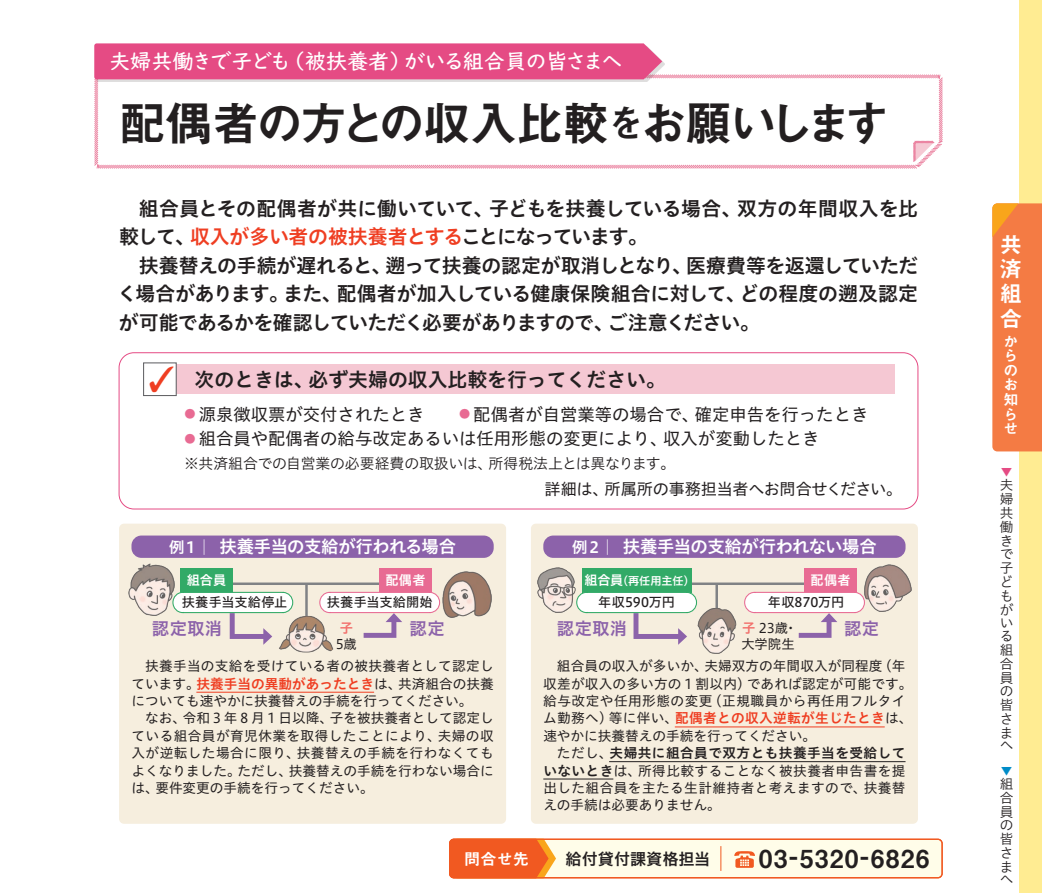
<style>
.page{position:relative;width:1042px;height:893px;background:#fff}
.page>*{position:absolute;margin:0;border:0;box-sizing:border-box;transform-origin:0 0}
.t1{font:47.07px "Midashi Go Pr 6 N MB31";letter-spacing:-.05em;color:#231f20}
.t2{font:35.18px "MS P Gothic";color:#ef3e22}
.t3{font:24.85px "Midashi Go Pr 6 N MB31";letter-spacing:.05em;color:#231f20}
.t4{font:22.4px/24.5px "Midashi Go Pr 6 N MB31";color:#fff;text-align:justify}
.t5{font:500 21px "UD Digi Kyokasho Std N";letter-spacing:-.025em;color:#fff}
.t6{font:19.78px/28.5px "Hiragino UD Sans Std N W6";letter-spacing:-.01em;color:#231f20}
.t7{font:17.32px "Hiragino UD Sans Std N W4";color:#231f20}
.t8{font:17.32px "Hiragino UD Sans Std N W6";letter-spacing:-.025em;color:#fff}
.t9{font:17.32px "Hiragino UD Sans Std N W6";letter-spacing:.02em;color:#8c62aa}
.t10{font:16.1px "Hiragino UD Sans Std N W4";letter-spacing:-.015em;color:#231f20}
.t11{font:16.1px "Hiragino UD Sans Std N W6";color:#231f20}
.t12{font:16.1px "Midashi Go Pr 6 N MB31";color:#fff}
.t13{font:14.88px "Hiragino UD Sans Std N W3";letter-spacing:-.015em;color:#231f20}
.t14{font:14.88px/14.5px "Midashi Go Pr 6 N MB31";color:#fff;text-align:justify}
.t15{font:13.65px/17.3px "Hiragino UD Sans Std N W4";letter-spacing:.005em;color:#231f20;text-align:justify}
.t16{font:13.65px/13.7px "Hiragino UD Sans Std N W3";color:#231f20}
.t17{font:13.65px "Hiragino UD Sans Std N W6";letter-spacing:.025em;color:#ef3e22}
.t18{font:13.65px "Hiragino UD Sans Std N W6";letter-spacing:.035em;color:#231f20}
.t19{font:13.3px/15.9px "Hiragino UD Sans Std N W4";letter-spacing:-.005em;color:#231f20}
.t20{font:13.3px "Hiragino UD Sans Std N W6";color:#f2706c}
.t21{font:13.12px "Hiragino UD Sans Std N W5";color:#231f20}
.t22{font:13.12px "Hiragino UD Sans Std N W6";letter-spacing:.02em;color:#fff}
.t23{font:13.12px "Hiragino UD Sans Std N W5";letter-spacing:.025em;color:#231f20}
.t24{font:11.2px "Hiragino UD Sans Std N W6";letter-spacing:-.015em;color:#fff}
.t25{font:10.85px "Hiragino UD Sans Std N W4";color:#e54b84;scale:1.06 1}
.t26{font:10.85px "Hiragino UD Sans Std N W4";color:#008cc8;scale:1.06 1}
.s1{font-size:37.27px}
.s2{color:#ef3e22}
.s3{font-size:11.2px;color:#e86b93}
.s4{font-size:15.58px}
.s5{font-size:13.12px}
.s6{font-family:"Hiragino UD Sans Std N W6";color:#f2706c}
.s7{font-family:"Hiragino UD Sans Std N W6";color:#ef3e22}
.s8{font-family:"Hiragino UD Sans Std N W4";color:#231f20}
.s9{font-family:"Hiragino UD Sans Std N W4"}
.s10{font-family:"Hiragino UD Sans Std N W6"}
.s11{font-family:"Hiragino UD Sans F Std N W4"}
</style>
<div class="page">
<div style="left:531px;top:524px;width:387px;height:300px;background:#f6eede;border-radius:5px"></div>
<img style="left:537px;top:567px;width:38px;height:46px">
<hr style="left:632px;top:582px;width:177px;height:3px;background:#808285">
<hr style="left:715px;top:584px;width:3px;height:36px;background:#808285">
<img style="left:697px;top:608px;width:39px;height:46px">
<img style="left:864px;top:564px;width:47px;height:47px">
<div style="left:119px;top:524px;width:387px;height:300px;background:#f6eede;border-radius:5px"></div>
<img style="left:443px;top:572px;width:48px;height:46px">
<hr style="left:305px;top:584px;width:3px;height:36px;background:#808285">
<img style="left:279px;top:616px;width:55px;height:36px">
<hr style="left:229px;top:582px;width:167px;height:3px;background:#808285">
<div style="left:119px;top:352px;width:799px;height:157px;border:1px solid #e54b84;border-radius:15px"></div>
<div style="left:450px;top:839px;width:492px;height:39px;background:#fffde9;border-radius:4px"></div>
<svg style="left:449px;top:839px;width:107px;height:39px"></svg>
<div style="left:449px;top:839px;width:494px;height:39px;border:1px solid #f15921;border-radius:4px"></div>
<svg style="left:734px;top:851px;width:21px;height:17px"></svg>
<svg style="left:720px;top:846px;width:1px;height:25px"></svg>
<svg style="left:94px;top:74px;width:849px;height:95px"></svg>
<div style="left:97px;top:46px;width:568px;height:36px;background:#231f20;opacity:.15"></div>
<div style="left:94px;top:43px;width:568px;height:36px;background:#e54b84"></div>
<svg style="left:913px;top:140px;width:22px;height:22px"></svg>
<div style="left:145px;top:364px;width:749px;height:30px;background:#f5c8d3"></div>
<hr style="left:196px;top:692px;width:178px;height:1px;background:#ef3e22">
<hr style="left:675px;top:727px;width:210px;height:1px;background:#ef3e22">
<hr style="left:609px;top:761px;width:296px;height:1px;background:#231f20">
<hr style="left:543px;top:779px;width:70px;height:1px;background:#231f20">
<svg style="left:143px;top:362px;width:34px;height:35px"></svg>
<div style="left:131px;top:536px;width:363px;height:22px;background:#8c62aa;border-radius:10px"></div>
<div style="left:543px;top:536px;width:362px;height:22px;background:#8c62aa;border-radius:10px"></div>
<div style="left:180px;top:568px;width:53px;height:25px;background:#32aa67"></div>
<div style="left:379px;top:568px;width:52px;height:25px;background:#e86b93"></div>
<img style="left:129px;top:563px;width:45px;height:52px">
<svg style="left:172px;top:591px;width:122px;height:54px"></svg>
<svg style="left:319px;top:591px;width:122px;height:49px"></svg>
<div style="left:804px;top:568px;width:52px;height:25px;background:#e86b93"></div>
<svg style="left:744px;top:591px;width:121px;height:47px"></svg>
<div style="left:582px;top:568px;width:109px;height:25px;background:#32aa67"></div>
<svg style="left:576px;top:591px;width:121px;height:54px"></svg>
<div style="left:1019px;top:0;width:23px;height:893px;background:#ffec92"></div>
<div style="left:992px;top:203px;width:50px;height:248px;background:#f47b44"></div>
<h3 class="t5" style="left:109px;top:45px;width:515px">夫婦共働きで子ども（被扶養者）がいる組合員の皆さまへ</h3>
<h1 class="t1" style="left:119px;top:85px;width:773px">配偶者の方との収入比較<span class="s1">を</span>お願いします</h1>
<h3 class="t6" style="left:119px;top:193px;width:800px;text-indent:20px">組合員とその配偶者が共に働いていて、子どもを扶養している場合、双方の年間収入を比較して、<span class="s2">収入が多い者の被扶養者とする</span>ことになっています。</h3>
<h3 class="t6" style="left:117px;top:250px;width:802px;text-align:justify;text-indent:21px">扶養替えの手続が遅れると、遡って扶養の認定が取消しとなり、医療費等を返還していただく場合があります。また、配偶者が加入している健康保険組合に対して、どの程度の遡及認定が可能であるかを確認していただく必要がありますので、ご注意ください。</h3>
<h2 class="t2" style="left:144px;top:361px;width:37px">✓</h2>
<h3 class="t6" style="left:194px;top:364px;width:473px">次のときは、必ず夫婦の収入比較を行ってください。</h3>
<p class="t7" style="left:185px;top:401px;width:685px"><span class="s3">●</span> 源泉徴収票が交付されたとき　　<span class="s3">●</span> 配偶者が自営業等の場合で、確定申告を行ったとき</p>
<p class="t7" style="left:185px;top:426px;width:636px"><span class="s3">●</span> 組合員や配偶者の給与改定あるいは任用形態の変更により、収入が変動したとき</p>
<p class="t13" style="left:184px;top:452px;width:493px">※共済組合での自営業の必要経費の取扱いは、所得税法上とは異なります。</p>
<p class="t10" style="left:545px;top:477px;width:359px">詳細は、所属所の事務担当者へお問合せください。</p>
<p class="t8" style="left:169px;top:533px;width:288px"><span class="s4">例1│</span> 扶養手当の支給が行われる場合</p>
<p class="t8" style="left:572px;top:533px;width:306px"><span class="s4">例2│</span> 扶養手当の支給が行われない場合</p>
<p class="t22" style="left:187px;top:570px;width:41px">組合員</p>
<p class="t22" style="left:385px;top:570px;width:42px">配偶者</p>
<p class="t23" style="left:182px;top:592px;width:107px">扶養手当支給停止</p>
<p class="t21" style="left:327px;top:592px;width:107px">扶養手当支給開始</p>
<p class="t24" style="left:584px;top:572px;width:112px"><span class="s5">組合員</span>（再任用主任）</p>
<p class="t21" style="left:598px;top:592px;width:78px">年収590万円</p>
<p class="t22" style="left:810px;top:570px;width:42px">配偶者</p>
<p class="t21" style="left:768px;top:592px;width:78px">年収870万円</p>
<p class="t9" style="left:152px;top:615px;width:72px">認定取消</p>
<p class="t9" style="left:410px;top:616px;width:37px">認定</p>
<p class="t9" style="left:557px;top:615px;width:72px">認定取消</p>
<p class="t9" style="left:844px;top:616px;width:37px">認定</p>
<p class="t19" style="left:741px;top:619px;width:57px"><span class="s6">子</span> 23歳・大学院生</p>
<p class="t20" style="left:340px;top:618px;width:15px">子</p>
<p class="t19" style="left:336px;top:635px;width:23px">5歳</p>
<p class="t15" style="left:131px;top:657px;width:364px;text-indent:14px">扶養手当の支給を受けている者の被扶養者として認定しています。<span class="s7">扶養手当の異動があったとき</span>は、共済組合の扶養についても速やかに扶養替えの手続を行ってください。</p>
<p class="t15" style="left:131px;top:709px;width:364px;text-indent:14px">なお、令和３年８月１日以降、子を被扶養者として認定している組合員が育児休業を取得したことにより、夫婦の収入が逆転した場合に限り、扶養替えの手続を行わなくてもよくなりました。ただし、扶養替えの手続を行わない場合には、要件変更の手続を行ってください。</p>
<p class="t15" style="left:543px;top:657px;width:371px;text-align:center">組合員の収入が多いか、夫婦双方の年間収入が同程度（年<br>収差が収入の多い方の１割以内）であれば認定が可能です。給与改定や任用形態の変更（正規職員から再任用フルタイ</p>
<p class="t17" style="left:543px;top:708px;width:370px"><span class="s8">ム勤務へ）等に伴い、</span>配偶者との収入逆転が生じたとき<span class="s8">は、</span></p>
<p class="t15" style="left:543px;top:726px;width:274px">速やかに扶養替えの手続を行ってください。</p>
<p class="t18" style="left:557px;top:743px;width:350px"><span class="s9">ただし、</span>夫婦共に組合員で双方とも扶養手当を受給して</p>
<p class="t15" style="left:543px;top:761px;width:364px"><span class="s10">いないとき</span><span class="s11">は、</span>所得比較することなく被扶養者申告書を提出した組合員を主たる生計維持者と考えますので、扶養替えの手続は必要ありません。</p>
<p class="t12" style="left:464px;top:846px;width:66px">問合せ先</p>
<p class="t11" style="left:566px;top:846px;width:146px">給付貸付課資格担当</p>
<h3 class="t3" style="left:759px;top:839px;width:172px">03-5320-6826</h3>
<h3 class="t4" style="left:1000px;top:231px;width:23px">共済組合</h3>
<p class="t14" style="left:1003px;top:333px;width:15px">からのお知らせ</p>
<p class="t25" style="left:1001px;top:463px;width:12px">▼</p>
<p class="t16" style="left:1000px;top:477px;width:15px">夫婦共働きで子どもがいる組合員の皆さまへ</p>
<p class="t26" style="left:1001px;top:762px;width:12px">▼</p>
<p class="t16" style="left:1000px;top:776px;width:15px;text-align:justify">組合員の皆さまへ</p>
</div>
